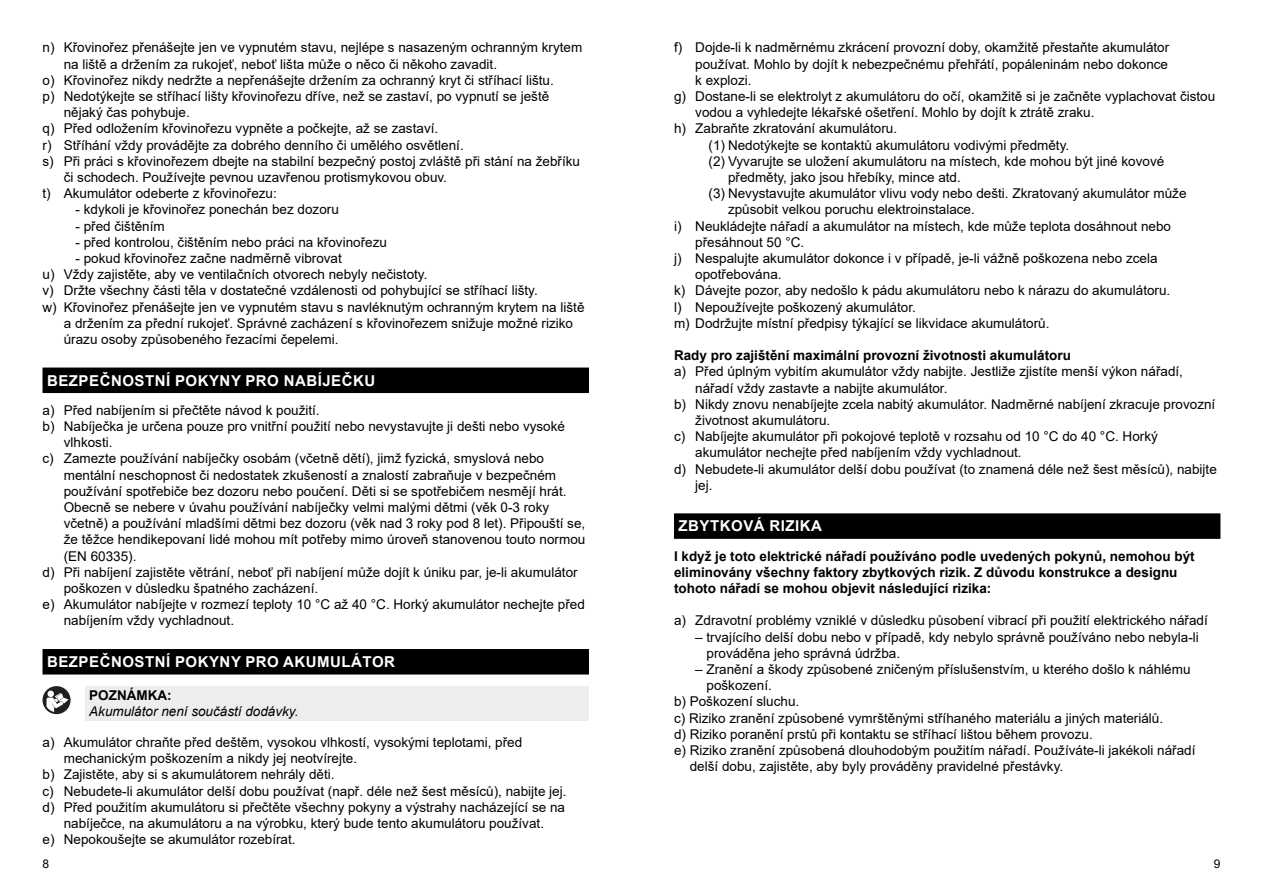
<style>
.page{position:relative;width:1263px;height:893px;background:#fff}
.page>*{position:absolute;margin:0;border:0;box-sizing:border-box;transform-origin:0 0}
.t1{font:700 15px "Arial";letter-spacing:.035em;color:#fff}
.t2{font:13.5px/16.2px "Arial";color:#000}
.t3{font:700 13.5px/16.2px "Arial";color:#000}
.t4{font:italic 13.5px "Arial";color:#000}
.t5{font:12px "Arial";color:#000}
</style>
<div class="page">
<div style="left:43px;top:368px;width:546px;height:25px;background:#000"></div>
<div style="left:43px;top:649px;width:546px;height:25px;background:#000"></div>
<div style="left:85px;top:686px;width:504px;height:35px;background:#ededed"></div>
<svg style="left:43px;top:686px;width:28px;height:28px"></svg>
<svg style="left:47px;top:691px;width:22px;height:21px"></svg>
<div style="left:674px;top:513px;width:546px;height:26px;background:#000"></div>
<p class="t2" style="left:43px;top:39px;width:541px">n) Křovinořez přenášejte jen ve vypnutém stavu, nejlépe s nasazeným ochranným krytem</p>
<p class="t2" style="left:64px;top:56px;width:435px">na liště a držením za rukojeť, neboť lišta může o něco či někoho zavadit.</p>
<p class="t2" style="left:43px;top:72px;width:513px">o) Křovinořez nikdy nedržte a nepřenášejte držením za ochranný kryt či stříhací lištu.</p>
<p class="t2" style="left:43px;top:88px;width:508px">p) Nedotýkejte se stříhací lišty křovinořezu dříve, než se zastaví, po vypnutí se ještě</p>
<p class="t2" style="left:64px;top:104px;width:128px">nějaký čas pohybuje.</p>
<p class="t2" style="left:43px;top:120px;width:397px">q) Před odložením křovinořezu vypněte a počkejte, až se zastaví.</p>
<p class="t2" style="left:43px;top:137px;width:423px">r) Stříhání vždy provádějte za dobrého denního či umělého osvětlení.</p>
<p class="t2" style="left:43px;top:153px;width:539px">s) Při práci s křovinořezem dbejte na stabilní bezpečný postoj zvláště při stání na žebříku</p>
<p class="t2" style="left:64px;top:169px;width:385px">či schodech. Používejte pevnou uzavřenou protismykovou obuv.</p>
<p class="t2" style="left:43px;top:185px;width:236px">t) Akumulátor odeberte z křovinořezu:</p>
<p class="t2" style="left:76px;top:201px;width:265px">- kdykoli je křovinořez ponechán bez dozoru</p>
<p class="t2" style="left:76px;top:218px;width:91px">- před čištěním</p>
<p class="t2" style="left:76px;top:234px;width:313px">- před kontrolou, čištěním nebo práci na křovinořezu</p>
<p class="t2" style="left:76px;top:250px;width:268px">- pokud křovinořez začne nadměrně vibrovat</p>
<p class="t2" style="left:43px;top:266px;width:386px">u) Vždy zajistěte, aby ve ventilačních otvorech nebyly nečistoty.</p>
<p class="t2" style="left:43px;top:282px;width:497px">v) Držte všechny části těla v dostatečné vzdálenosti od pohybující se stříhací lišty.</p>
<p class="t2" style="left:43px;top:299px;width:543px">w) Křovinořez přenášejte jen ve vypnutém stavu s navléknutým ochranným krytem na liště</p>
<p class="t2" style="left:64px;top:315px;width:511px">a držením za přední rukojeť. Správné zacházení s křovinořezem snižuje možné riziko</p>
<p class="t2" style="left:64px;top:331px;width:276px">úrazu osoby způsobeného řezacími čepelemi.</p>
<p class="t1" style="left:47px;top:370px;width:330px">BEZPEČNOSTNÍ POKYNY PRO NABÍJEČKU</p>
<p class="t2" style="left:43px;top:402px;width:279px">a) Před nabíjením si přečtěte návod k použití.</p>
<p class="t2" style="left:43px;top:418px;width:524px">b) Nabíječka je určena pouze pro vnitřní použití nebo nevystavujte ji dešti nebo vysoké</p>
<p class="t2" style="left:64px;top:434px;width:50px">vlhkosti.</p>
<p class="t2" style="left:43px;top:450px;width:503px">c) Zamezte používání nabíječky osobám (včetně dětí), jimž fyzická, smyslová nebo</p>
<p class="t2" style="left:64px;top:467px;width:494px">mentální neschopnost či nedostatek zkušeností a znalostí zabraňuje v bezpečném</p>
<p class="t2" style="left:64px;top:483px;width:504px">používání spotřebiče bez dozoru nebo poučení. Děti si se spotřebičem nesmějí hrát.</p>
<p class="t2" style="left:64px;top:499px;width:487px">Obecně se nebere v úvahu používání nabíječky velmi malými dětmi (věk 0-3 roky</p>
<p class="t2" style="left:64px;top:515px;width:523px">včetně) a používání mladšími dětmi bez dozoru (věk nad 3 roky pod 8 let). Připouští se,</p>
<p class="t2" style="left:64px;top:531px;width:523px">že těžce hendikepovaní lidé mohou mít potřeby mimo úroveň stanovenou touto normou</p>
<p class="t2" style="left:64px;top:548px;width:74px">(EN 60335).</p>
<p class="t2" style="left:43px;top:564px;width:537px">d) Při nabíjení zajistěte větrání, neboť při nabíjení může dojít k úniku par, je-li akumulátor</p>
<p class="t2" style="left:64px;top:580px;width:256px">poškozen v důsledku špatného zacházení.</p>
<p class="t2" style="left:43px;top:596px;width:544px">e) Akumulátor nabíjejte v rozmezí teploty 10 °C až 40 °C. Horký akumulátor nechejte před</p>
<p class="t2" style="left:64px;top:612px;width:172px">nabíjením vždy vychladnout.</p>
<p class="t1" style="left:47px;top:651px;width:349px">BEZPEČNOSTNÍ POKYNY PRO AKUMULÁTOR</p>
<p class="t3" style="left:89px;top:687px;width:84px">POZNÁMKA:</p>
<p class="t4" style="left:89px;top:703px;width:211px">Akumulátor není součástí dodávky.</p>
<p class="t2" style="left:43px;top:734px;width:481px">a) Akumulátor chraňte před deštěm, vysokou vlhkostí, vysokými teplotami, před</p>
<p class="t2" style="left:64px;top:750px;width:295px">mechanickým poškozením a nikdy jej neotvírejte.</p>
<p class="t2" style="left:43px;top:766px;width:294px">b) Zajistěte, aby si s akumulátorem nehrály děti.</p>
<p class="t2" style="left:43px;top:783px;width:525px">c) Nebudete-li akumulátor delší dobu používat (např. déle než šest měsíců), nabijte jej.</p>
<p class="t2" style="left:43px;top:799px;width:524px">d) Před použitím akumulátoru si přečtěte všechny pokyny a výstrahy nacházející se na</p>
<p class="t2" style="left:64px;top:815px;width:482px">nabíječce, na akumulátoru a na výrobku, který bude tento akumulátoru používat.</p>
<p class="t2" style="left:43px;top:831px;width:255px">e) Nepokoušejte se akumulátor rozebírat.</p>
<p class="t2" style="left:674px;top:39px;width:497px">f) Dojde-li k nadměrnému zkrácení provozní doby, okamžitě přestaňte akumulátor</p>
<p class="t2" style="left:695px;top:56px;width:474px">používat. Mohlo by dojít k nebezpečnému přehřátí, popáleninám nebo dokonce</p>
<p class="t2" style="left:695px;top:72px;width:58px">k explozi.</p>
<p class="t2" style="left:674px;top:88px;width:543px">g) Dostane-li se elektrolyt z akumulátoru do očí, okamžitě si je začněte vyplachovat čistou</p>
<p class="t2" style="left:695px;top:104px;width:401px">vodou a vyhledejte lékařské ošetření. Mohlo by dojít k ztrátě zraku.</p>
<p class="t2" style="left:674px;top:120px;width:225px">h) Zabraňte zkratování akumulátoru.</p>
<p class="t2" style="left:708px;top:137px;width:362px">(1) Nedotýkejte se kontaktů akumulátoru vodivými předměty.</p>
<p class="t2" style="left:708px;top:153px;width:457px">(2) Vyvarujte se uložení akumulátoru na místech, kde mohou být jiné kovové</p>
<p class="t2" style="left:728px;top:169px;width:234px">předměty, jako jsou hřebíky, mince atd.</p>
<p class="t2" style="left:708px;top:185px;width:479px">(3) Nevystavujte akumulátor vlivu vody nebo dešti. Zkratovaný akumulátor může</p>
<p class="t2" style="left:728px;top:201px;width:248px">způsobit velkou poruchu elektroinstalace.</p>
<p class="t2" style="left:674px;top:218px;width:499px">i) Neukládejte nářadí a akumulátor na místech, kde může teplota dosáhnout nebo</p>
<p class="t2" style="left:695px;top:234px;width:110px">přesáhnout 50 °C.</p>
<p class="t2" style="left:674px;top:250px;width:485px">j) Nespalujte akumulátor dokonce i v případě, je-li vážně poškozena nebo zcela</p>
<p class="t2" style="left:695px;top:266px;width:88px">opotřebována.</p>
<p class="t2" style="left:674px;top:282px;width:498px">k) Dávejte pozor, aby nedošlo k pádu akumulátoru nebo k nárazu do akumulátoru.</p>
<p class="t2" style="left:674px;top:299px;width:243px">l) Nepoužívejte poškozený akumulátor.</p>
<p class="t2" style="left:674px;top:315px;width:377px">m) Dodržujte místní předpisy týkající se likvidace akumulátorů.</p>
<p class="t3" style="left:674px;top:347px;width:398px">Rady pro zajištění maximální provozní životnosti akumulátoru</p>
<p class="t2" style="left:674px;top:363px;width:510px">a) Před úplným vybitím akumulátor vždy nabijte. Jestliže zjistíte menší výkon nářadí,</p>
<p class="t2" style="left:695px;top:380px;width:254px">nářadí vždy zastavte a nabijte akumulátor.</p>
<p class="t2" style="left:674px;top:396px;width:543px">b) Nikdy znovu nenabíjejte zcela nabitý akumulátor. Nadměrné nabíjení zkracuje provozní</p>
<p class="t2" style="left:695px;top:412px;width:137px">životnost akumulátoru.</p>
<p class="t2" style="left:674px;top:428px;width:485px">c) Nabíjejte akumulátor při pokojové teplotě v rozsahu od 10 °C do 40 °C. Horký</p>
<p class="t2" style="left:695px;top:444px;width:328px">akumulátor nechejte před nabíjením vždy vychladnout.</p>
<p class="t2" style="left:674px;top:461px;width:544px">d) Nebudete-li akumulátor delší dobu používat (to znamená déle než šest měsíců), nabijte</p>
<p class="t2" style="left:695px;top:477px;width:19px">jej.</p>
<p class="t1" style="left:678px;top:516px;width:145px">ZBYTKOVÁ RIZIKA</p>
<p class="t3" style="left:674px;top:548px;width:522px">I když je toto elektrické nářadí používáno podle uvedených pokynů, nemohou být eliminovány všechny faktory zbytkových rizik. Z důvodu konstrukce a designu tohoto nářadí se mohou objevit následující rizika:</p>
<p class="t2" style="left:674px;top:612px;width:535px">a) Zdravotní problémy vzniklé v důsledku působení vibrací při použití elektrického nářadí</p>
<p class="t2" style="left:706px;top:629px;width:494px;text-indent:-11px">– trvajícího delší dobu nebo v případě, kdy nebylo správně používáno nebo nebyla-li prováděna jeho správná údržba.</p>
<p class="t2" style="left:695px;top:661px;width:497px">– Zranění a škody způsobené zničeným příslušenstvím, u kterého došlo k náhlému</p>
<p class="t2" style="left:706px;top:677px;width:67px">poškození.</p>
<p class="t2" style="left:674px;top:693px;width:127px">b) Poškození sluchu.</p>
<p class="t2" style="left:674px;top:710px;width:491px">c) Riziko zranění způsobené vymrštěnými stříhaného materiálu a jiných materiálů.</p>
<p class="t2" style="left:674px;top:726px;width:420px">d) Riziko poranění prstů při kontaktu se stříhací lištou během provozu.</p>
<p class="t2" style="left:674px;top:742px;width:523px">e) Riziko zranění způsobená dlouhodobým použitím nářadí. Používáte-li jakékoli nářadí</p>
<p class="t2" style="left:690px;top:758px;width:375px">delší dobu, zajistěte, aby byly prováděny pravidelné přestávky.</p>
<p class="t5" style="left:43px;top:855px;width:8px">8</p>
<p class="t5" style="left:1214px;top:855px;width:8px">9</p>
</div>
